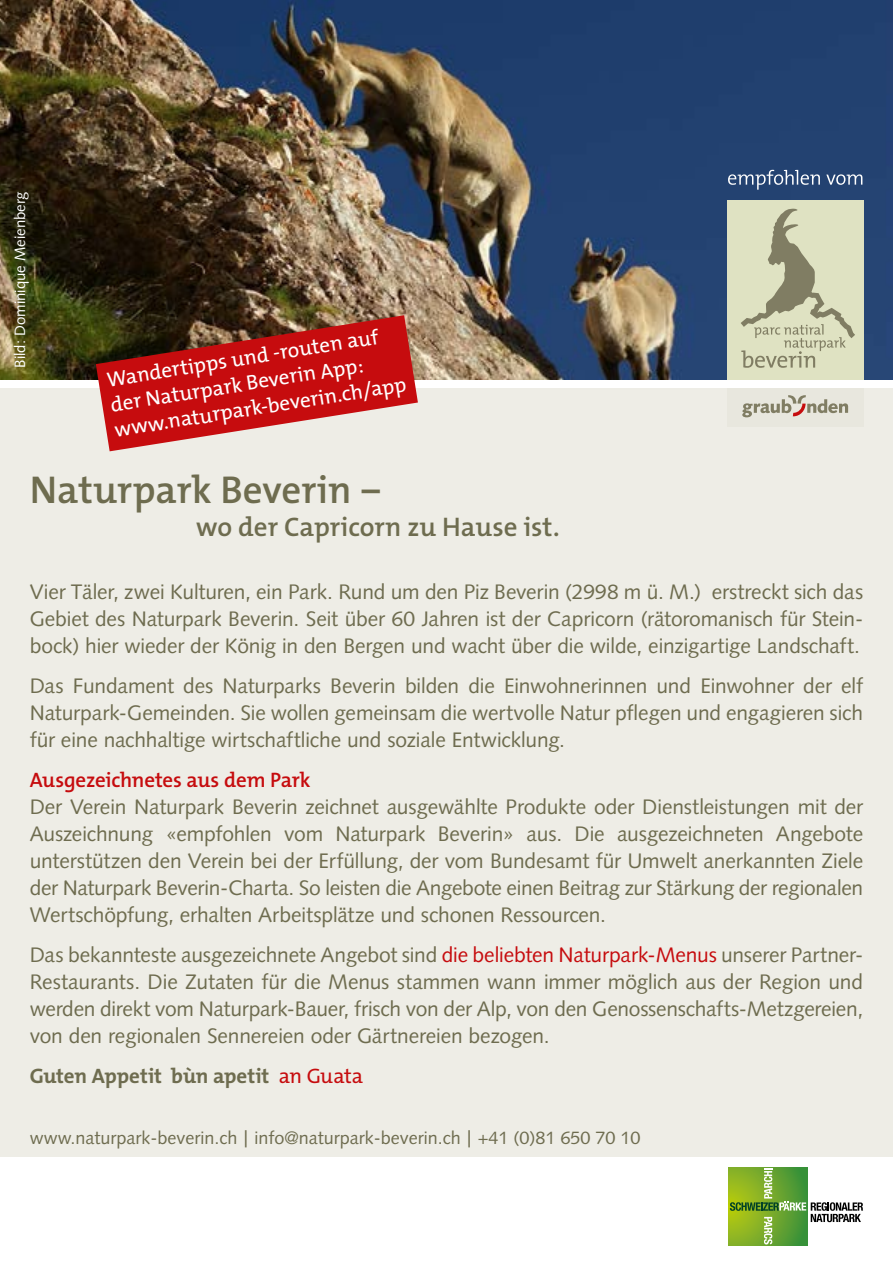
<style>
.page{position:relative;width:893px;height:1263px;background:#fff}
.page>*{position:absolute;margin:0;border:0;box-sizing:border-box;transform-origin:0 0}
.t1{font:600 39px "The Mix B6";color:#6e6c4f}
.t2{font:600 27px "The Mix B6";color:#6e6c4f}
.t3{font:21px/27px "Syntax LT Std";letter-spacing:-.01em;color:#6e6c4f;text-align:justify}
.t4{font:21px/25.5px "The Mix B5 Plain";color:#fff}
.t5{font:700 21px "The Mix B7";letter-spacing:-.005em;color:#6e6c4f}
.t6{font:600 21px "The Mix B6";letter-spacing:-.01em;color:#c60c0e}
.t7{font:18px "Syntax LT Std";color:#6e6c4f}
.t8{font:15px "Syntax LT Std";color:#fff}
.s1{color:#c60c0e}
.s2{font-family:"The Mix B5 Plain";font-weight:400;color:#c60c0e}
</style>
<div class="page">
<img style="left:0;top:0;width:893px;height:380px">
<div style="left:0;top:387px;width:893px;height:770px;background:#eeede6"></div>
<div style="left:727px;top:200px;width:136px;height:182px;background:#dfe2c2"></div>
<svg style="left:741px;top:209px;width:114px;height:159px"></svg>
<div style="left:727px;top:388px;width:136px;height:39px;background:#e8e7de"></div>
<svg style="left:742px;top:395px;width:106px;height:22px"></svg>
<svg style="left:728px;top:170px;width:92px;height:20px;background:#4e678c"></svg>
<svg style="left:826px;top:174px;width:36px;height:11px"></svg>
<svg style="left:729px;top:1167px;width:78px;height:79px"></svg>
<svg style="left:730px;top:1168px;width:133px;height:76px"></svg>
<div style="left:0;top:380px;width:893px;height:8px;background:#fff"></div>
<svg style="left:96px;top:315px;width:322px;height:136px"></svg>
<p class="t8" style="left:11px;top:368px;width:178px;rotate:-90deg">Bild: Dominique Meienberg</p>
<p class="t4" style="left:105px;top:368px;width:297px;rotate:-9deg">Wandertipps und -routen auf der Naturpark Beverin App: www.naturpark-beverin.ch/app</p>
<h1 class="t1" style="left:30px;top:469px;width:353px">Naturpark Beverin −</h1>
<p class="t2" style="left:196px;top:512px;width:365px">wo der Capricorn zu Hause ist.</p>
<p class="t3" style="left:30px;top:579px;width:835px">Vier Täler, zwei Kulturen, ein Park. Rund um den Piz Beverin (2998 m ü. M.) erstreckt sich das Gebiet des Naturpark Beverin. Seit über 60 Jahren ist der Capricorn (rätoromanisch für Stein&shy;bock) hier wieder der König in den Bergen und wacht über die wilde, einzigartige Landschaft.</p>
<p class="t3" style="left:30px;top:672px;width:835px">Das Fundament des Naturparks Beverin bilden die Einwohnerinnen und Einwohner der elf Naturpark-Gemeinden. Sie wollen gemeinsam die wertvolle Natur pflegen und engagieren sich für eine nachhaltige wirtschaftliche und soziale Entwicklung.</p>
<p class="t6" style="left:30px;top:768px;width:282px">Ausgezeichnetes aus dem Park</p>
<p class="t3" style="left:30px;top:793px;width:835px">Der Verein Naturpark Beverin zeichnet ausgewählte Produkte oder Dienstleistungen mit der Auszeichnung «empfohlen vom Naturpark Beverin» aus. Die ausgezeichneten Angebote unterstützen den Verein bei der Erfüllung, der vom Bundesamt für Umwelt anerkannten Ziele der Naturpark Beverin-Charta. So leisten die Angebote einen Beitrag zur Stärkung der regionalen Wertschöpfung, erhalten Arbeitsplätze und schonen Ressourcen.</p>
<p class="t3" style="left:30px;top:941px;width:835px">Das bekannteste ausgezeichnete Angebot sind <span class="s1">die beliebten Naturpark-Menus</span> unserer Partner-Restaurants. Die Zutaten für die Menus stammen wann immer möglich aus der Region und werden direkt vom Naturpark-Bauer, frisch von der Alp, von den Genossenschafts-Metzgereien, von den regionalen Sennereien oder Gärtnereien bezogen.</p>
<p class="t5" style="left:30px;top:1064px;width:335px">Guten Appetit bùn apetit <span class="s2">an Guata</span></p>
<p class="t7" style="left:30px;top:1127px;width:612px">www.naturpark-beverin.ch info@naturpark-beverin.ch +41 (0)81 650 70 10</p>
</div>
